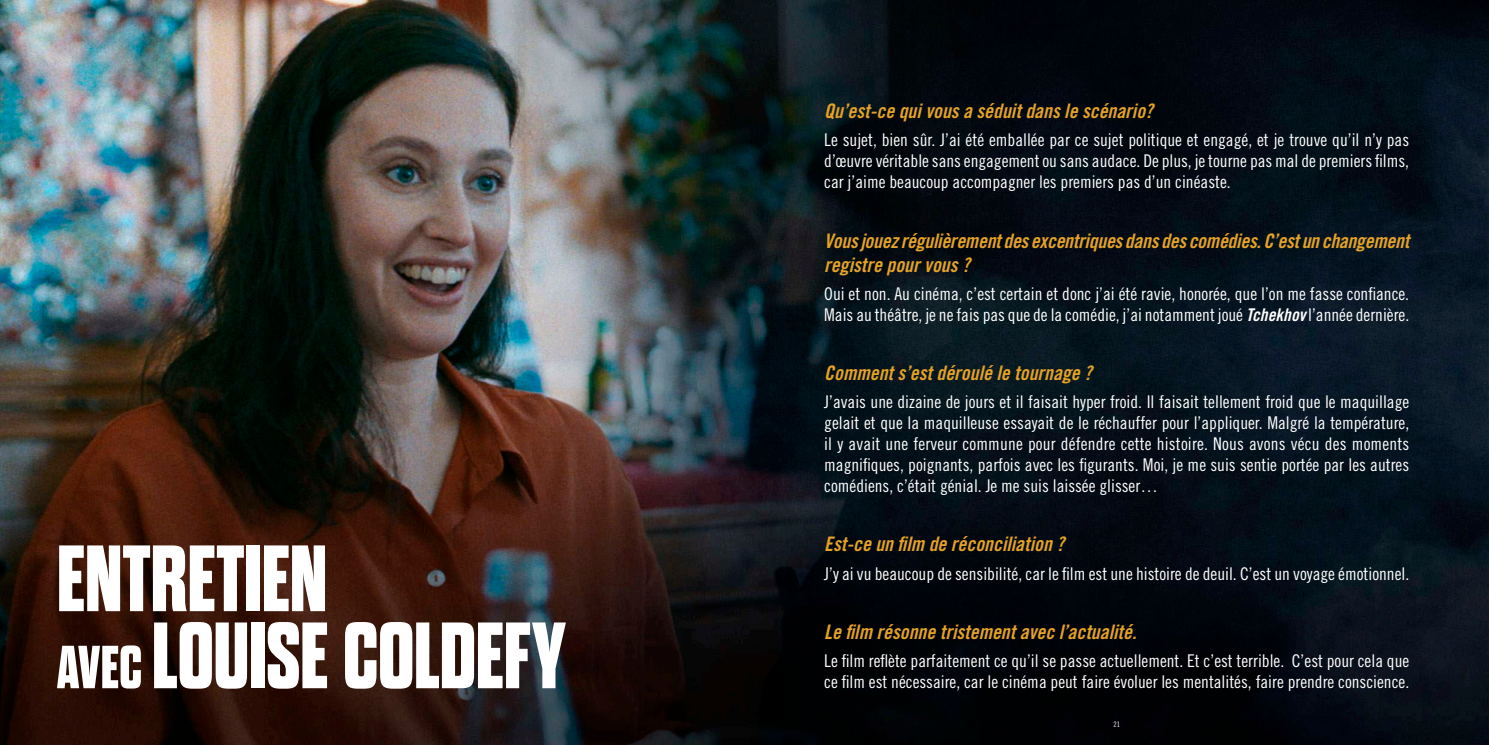
<style>
.page{position:relative;width:1489px;height:745px;background:#fff}
.page>*{position:absolute;margin:0;border:0;box-sizing:border-box;transform-origin:0 0}
.t1{font:700 expanded 93.75px/77px "Dharma Gothic E";color:#fff}
.t2{font:20px/24px "Trade Gothic Bold Cond Twenty Obl";color:#e5a224}
.t3{font:17.5px/21px "Trade Gothic Cond Eighteen";color:#fff;text-align:justify}
.t4{font:7.5px "Trade Gothic Cond Eighteen";color:#fff}
.s1{font-size:60.62px}
.s2{font-family:"Trade Gothic Bold Cond Twenty Obl"}
</style>
<div class="page">
<img style="left:0;top:0;width:1488px;height:744px">
<h1 class="t1" style="left:57px;top:542px;width:510px">ENTRETIEN<br><span class="s1">AVEC</span> LOUISE COLDEFY</h1>
<p class="t2" style="left:824px;top:99px;width:330px">Qu’est-ce qui vous a séduit dans le scénario?</p>
<p class="t3" style="left:824px;top:129px;width:586px">Le sujet, bien sûr. J’ai été emballée par ce sujet politique et engagé, et je trouve qu’il n’y pas d’œuvre véritable sans engagement ou sans audace. De plus, je tourne pas mal de premiers films, car j’aime beaucoup accompagner les premiers pas d’un cinéaste.</p>
<p class="t2" style="left:824px;top:228px;width:586px">Vous jouez régulièrement des excentriques dans des comédies. C’est un changement registre pour vous ?</p>
<p class="t3" style="left:824px;top:282px;width:586px">Oui et non. Au cinéma, c’est certain et donc j’ai été ravie, honorée, que l’on me fasse confiance.<br>Mais au théâtre, je ne fais pas que de la comédie, j’ai notamment joué <span class="s2">Tchekhov</span> l’année dernière.</p>
<p class="t2" style="left:824px;top:360px;width:269px">Comment s’est déroulé le tournage ?</p>
<p class="t3" style="left:824px;top:391px;width:586px">J’avais une dizaine de jours et il faisait hyper froid. Il faisait tellement froid que le maquillage gelait et que la maquilleuse essayait de le réchauffer pour l’appliquer. Malgré la température, il y avait une ferveur commune pour défendre cette histoire. Nous avons vécu des moments magnifiques, poignants, parfois avec les figurants. Moi, je me suis sentie portée par les autres comédiens, c’était génial. Je me suis laissée glisser…</p>
<p class="t2" style="left:824px;top:532px;width:241px">Est-ce un film de réconciliation ?</p>
<p class="t3" style="left:824px;top:562px;width:586px">J’y ai vu beaucoup de sensibilité, car le film est une histoire de deuil. C’est un voyage émotionnel.</p>
<p class="t2" style="left:824px;top:619px;width:314px">Le film résonne tristement avec l’actualité.</p>
<p class="t3" style="left:824px;top:649px;width:586px">Le film reflète parfaitement ce qu’il se passe actuellement. Et c’est terrible. C’est pour cela que ce film est nécessaire, car le cinéma peut faire évoluer les mentalités, faire prendre conscience.</p>
<p class="t4" style="left:1113px;top:719px;width:8px">21</p>
</div>
